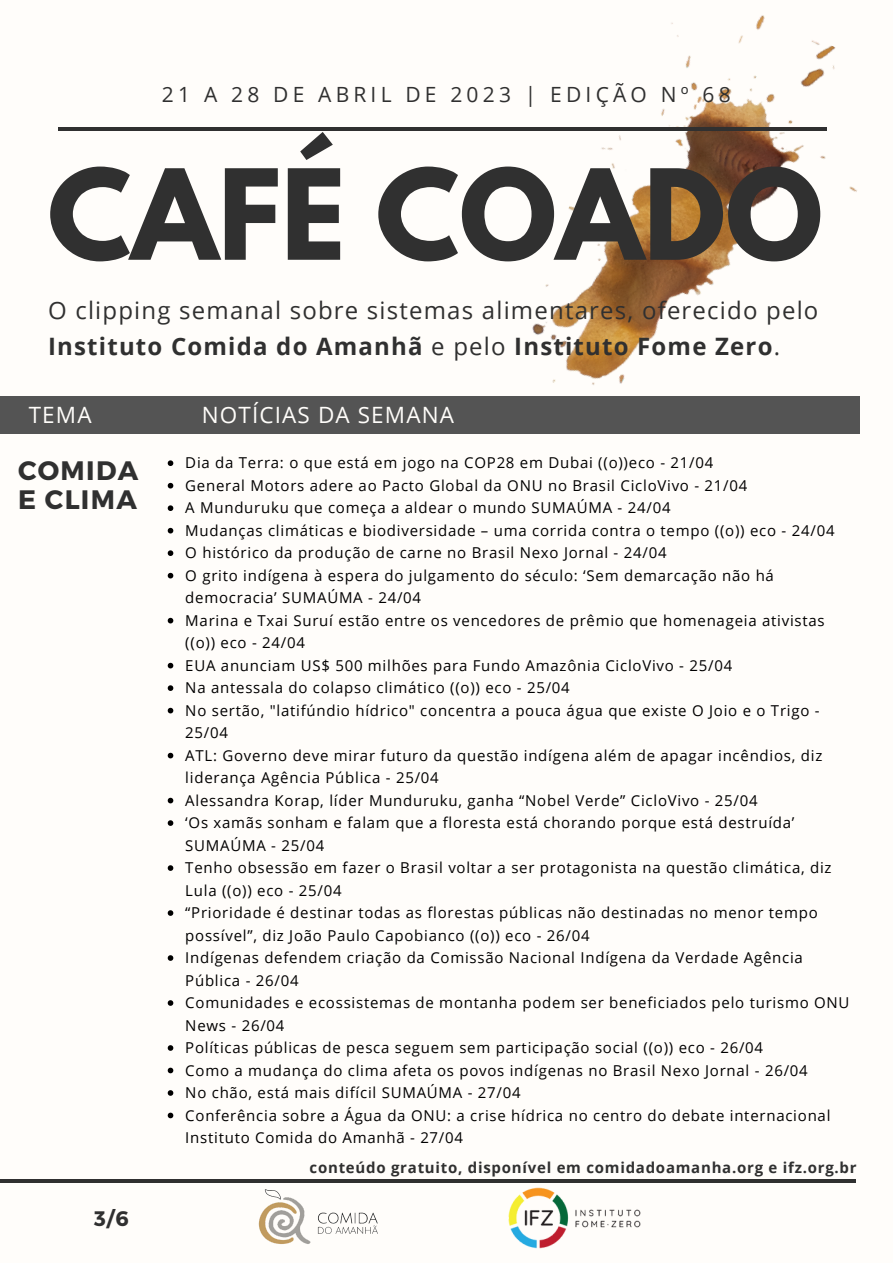
<style>
.page{position:relative;width:893px;height:1264px;background:#fff}
.page>*{position:absolute;margin:0;border:0;box-sizing:border-box;transform-origin:0 0}
.t1{font:700 110.85px "League Spartan";color:#303030}
.t2{font:700 26.7px/29.2px "Montserrat";letter-spacing:.05em;color:#303030}
.t3{font:24px/36px "Open Sans";letter-spacing:.05em;color:#303030}
.t4{font:22.5px "Open Sans";letter-spacing:.05em;color:#fffdfa}
.t5{font:21px "Open Sans";letter-spacing:.2em;color:#303030}
.t6{font:700 21px "Montserrat";color:#303030}
.t7{font:15px/22.5px "Open Sans";letter-spacing:.05em;color:#000}
.t8{font:700 15px "Open Sans";letter-spacing:.05em;color:#303030}
.s1{font-weight:700}
</style>
<div class="page">
<div style="left:0;top:0;width:892px;height:1262px;background:#fffdfa"></div>
<img style="left:498px;top:15px;width:362px;height:382px">
<div style="left:0;top:397px;width:860px;height:37px;background:#545454"></div>
<hr style="left:58px;top:127px;width:768px;height:3px;background:#303030">
<img style="left:508px;top:1187px;width:132px;height:61px">
<svg style="left:168px;top:460px;width:5px;height:6px"></svg>
<svg style="left:168px;top:483px;width:5px;height:5px"></svg>
<svg style="left:168px;top:505px;width:5px;height:6px"></svg>
<svg style="left:168px;top:528px;width:5px;height:5px"></svg>
<svg style="left:168px;top:550px;width:5px;height:6px"></svg>
<svg style="left:168px;top:573px;width:5px;height:5px"></svg>
<svg style="left:168px;top:618px;width:5px;height:5px"></svg>
<svg style="left:168px;top:663px;width:5px;height:5px"></svg>
<svg style="left:168px;top:685px;width:5px;height:6px"></svg>
<svg style="left:168px;top:707px;width:5px;height:6px"></svg>
<svg style="left:168px;top:752px;width:5px;height:6px"></svg>
<svg style="left:168px;top:797px;width:5px;height:6px"></svg>
<svg style="left:168px;top:820px;width:5px;height:5px"></svg>
<svg style="left:168px;top:865px;width:5px;height:5px"></svg>
<svg style="left:168px;top:910px;width:5px;height:5px"></svg>
<svg style="left:168px;top:955px;width:5px;height:5px"></svg>
<svg style="left:168px;top:1000px;width:5px;height:5px"></svg>
<svg style="left:168px;top:1045px;width:5px;height:5px"></svg>
<svg style="left:168px;top:1067px;width:5px;height:6px"></svg>
<svg style="left:168px;top:1090px;width:5px;height:5px"></svg>
<svg style="left:168px;top:1112px;width:5px;height:6px"></svg>
<img style="left:255px;top:1182px;width:127px;height:62px">
<hr style="left:0;top:1179px;width:856px;height:3px;background:#303030">
<h3 class="t5" style="left:162px;top:80px;width:570px">21 A 28 DE ABRIL DE 2023 | EDIÇÃO Nº 68</h3>
<h1 class="t1" style="left:48px;top:160px;width:776px">CAFÉ COADO</h1>
<h3 class="t3" style="left:48px;top:292px;width:771px">O clipping semanal sobre sistemas alimentares, oferecido pelo<br><span class="s1">Instituto Comida do Amanhã</span> e pelo <span class="s1">Instituto Fome Zero</span>.</h3>
<h3 class="t4" style="left:29px;top:399px;width:64px">TEMA</h3>
<h3 class="t4" style="left:202px;top:399px;width:253px">NOTÍCIAS DA SEMANA</h3>
<h2 class="t2" style="left:18px;top:454px;width:122px">COMIDA<br>E CLIMA</h2>
<h3 class="t6" style="left:94px;top:1204px;width:36px">3/6</h3>
<p class="t7" style="left:185px;top:451px;width:665px">Dia da Terra: o que está em jogo na COP28 em Dubai ((o))eco - 21/04<br>General Motors adere ao Pacto Global da ONU no Brasil CicloVivo - 21/04<br>A Munduruku que começa a aldear o mundo SUMAÚMA - 24/04<br>Mudanças climáticas e biodiversidade – uma corrida contra o tempo ((o)) eco - 24/04<br>O histórico da produção de carne no Brasil Nexo Jornal - 24/04<br>O grito indígena à espera do julgamento do século: ‘Sem demarcação não há democracia’ SUMAÚMA - 24/04<br>Marina e Txai Suruí estão entre os vencedores de prêmio que homenageia ativistas ((o)) eco - 24/04<br>EUA anunciam US$ 500 milhões para Fundo Amazônia CicloVivo - 25/04<br>Na antessala do colapso climático ((o)) eco - 25/04<br>No sertão, "latifúndio hídrico" concentra a pouca água que existe O Joio e o Trigo - 25/04<br>ATL: Governo deve mirar futuro da questão indígena além de apagar incêndios, diz liderança Agência Pública - 25/04<br>Alessandra Korap, líder Munduruku, ganha “Nobel Verde” CicloVivo - 25/04<br>‘Os xamãs sonham e falam que a floresta está chorando porque está destruída’ SUMAÚMA - 25/04<br>Tenho obsessão em fazer o Brasil voltar a ser protagonista na questão climática, diz Lula ((o)) eco - 25/04<br>“Prioridade é destinar todas as florestas públicas não destinadas no menor tempo possível”, diz João Paulo Capobianco ((o)) eco - 26/04<br>Indígenas defendem criação da Comissão Nacional Indígena da Verdade Agência Pública - 26/04<br>Comunidades e ecossistemas de montanha podem ser beneficiados pelo turismo ONU News - 26/04<br>Políticas públicas de pesca seguem sem participação social ((o)) eco - 26/04<br>Como a mudança do clima afeta os povos indígenas no Brasil Nexo Jornal - 26/04<br>No chão, está mais difícil SUMAÚMA - 27/04<br>Conferência sobre a Água da ONU: a crise hídrica no centro do debate internacional Instituto Comida do Amanhã - 27/04</p>
<p class="t8" style="left:309px;top:1156px;width:548px">conteúdo gratuito, disponível em comidadoamanha.org e ifz.org.br</p>
</div>
